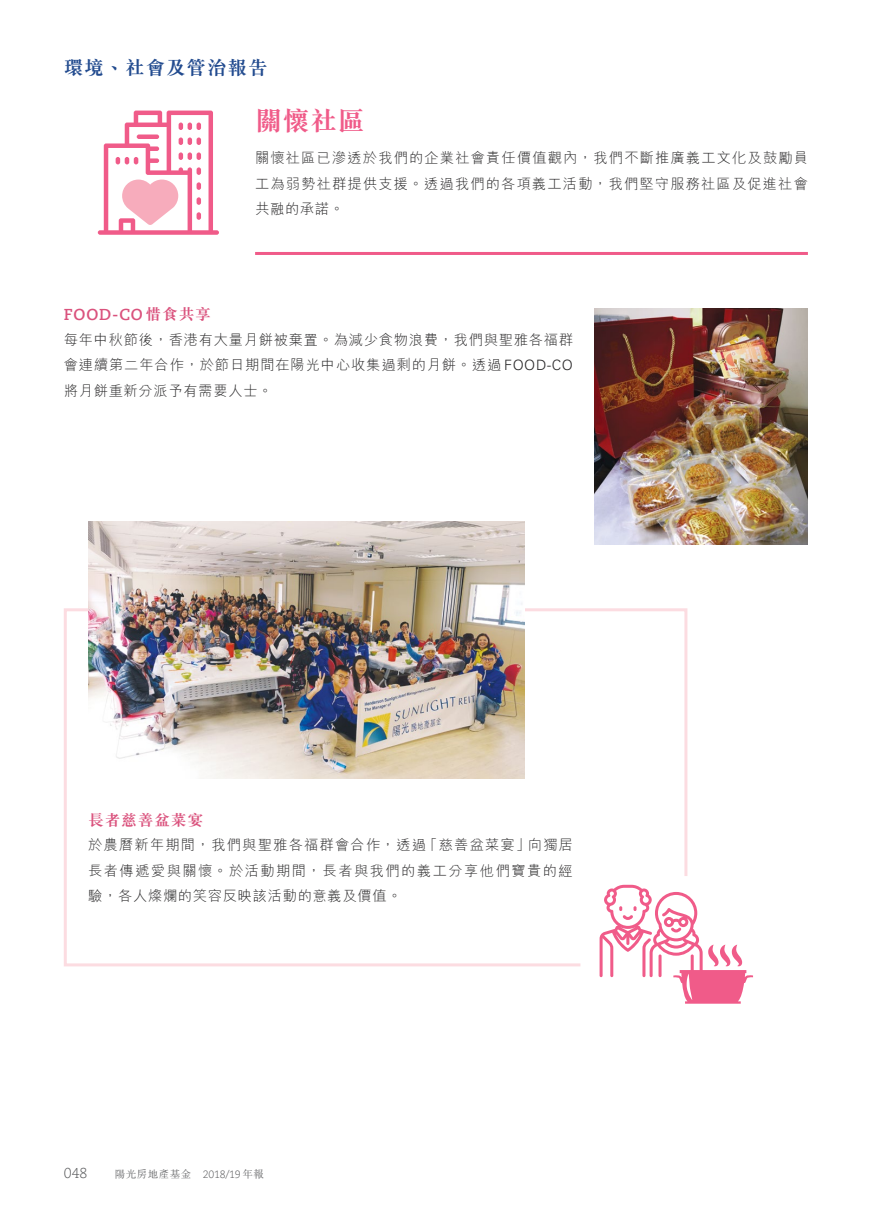
<style>
.page{position:relative;width:893px;height:1212px;background:#fff}
.page>*{position:absolute;margin:0;border:0;box-sizing:border-box;transform-origin:0 0}
.t1{font:700 27px "M Sung HK";color:#f05b89}
.t2{font:700 19.5px "M Sung HK";letter-spacing:.05em;color:#224b8f}
.t3{font:700 15.75px "PMN Caecilia W01 75";letter-spacing:.05em;color:#da527d}
.t4{font:700 15.75px "M Sung HK";letter-spacing:.05em;color:#da527d}
.t5{font:300 14.25px/25.5px "M Hei HK";letter-spacing:.06em;color:#292829;text-align:justify}
.t6{font:300 14.25px "PMN Caecilia W01 45";color:#58595b}
.t7{font:300 10.5px "M Sung HK";letter-spacing:.05em;color:#58595b}
.s1{font-family:"M Sung HK"}
.s2{font-family:"Univers LT Std"}
.s3{font-family:"PMN Caecilia W01 45"}
</style>
<div class="page">
<img style="left:594px;top:308px;width:214px;height:236px">
<svg style="left:64px;top:608px;width:624px;height:360px"></svg>
<hr style="left:255px;top:252px;width:553px;height:3px;background:#f05b89">
<svg style="left:98px;top:111px;width:121px;height:124px"></svg>
<svg style="left:600px;top:885px;width:153px;height:119px"></svg>
<img style="left:88px;top:521px;width:437px;height:257px">
<h2 class="t2" style="left:64px;top:58px;width:205px">環境、社會及管治報告</h2>
<h1 class="t1" style="left:255px;top:108px;width:111px">關懷社區</h1>
<p class="t5" style="left:255px;top:145px;width:554px">關懷社區已滲透於我們的企業社會責任價值觀內，我們不斷推廣義工文化及鼓勵員工為弱勢社群提供支援。透過我們的各項義工活動，我們堅守服務社區及促進社會共融的承諾。</p>
<p class="t3" style="left:64px;top:306px;width:149px">FOOD-CO <span class="s1">惜食共享</span></p>
<p class="t5" style="left:64px;top:326px;width:511px">每年中秋節後，香港有大量月餅被棄置。為減少食物浪費，我們與聖雅各福群會連續第二年合作，於節日期間在陽光中心收集過剩的月餅。透過 <span class="s2">FOOD-CO</span>將月餅重新分派予有需要人士。</p>
<p class="t4" style="left:88px;top:812px;width:116px">長者慈善盆菜宴</p>
<p class="t5" style="left:88px;top:832px;width:486px">於農曆新年期間，我們與聖雅各福群會合作，透過「慈善盆菜宴」向獨居長者傳遞愛與關懷。於活動期間，長者與我們的義工分享他們寶貴的經驗，各人燦爛的笑容反映該活動的意義及價值。</p>
<p class="t6" style="left:64px;top:1165px;width:25px">048</p>
<p class="t7" style="left:115px;top:1167px;width:151px">陽光房地產基金 <span class="s3">2018/19</span> 年報</p>
</div>
